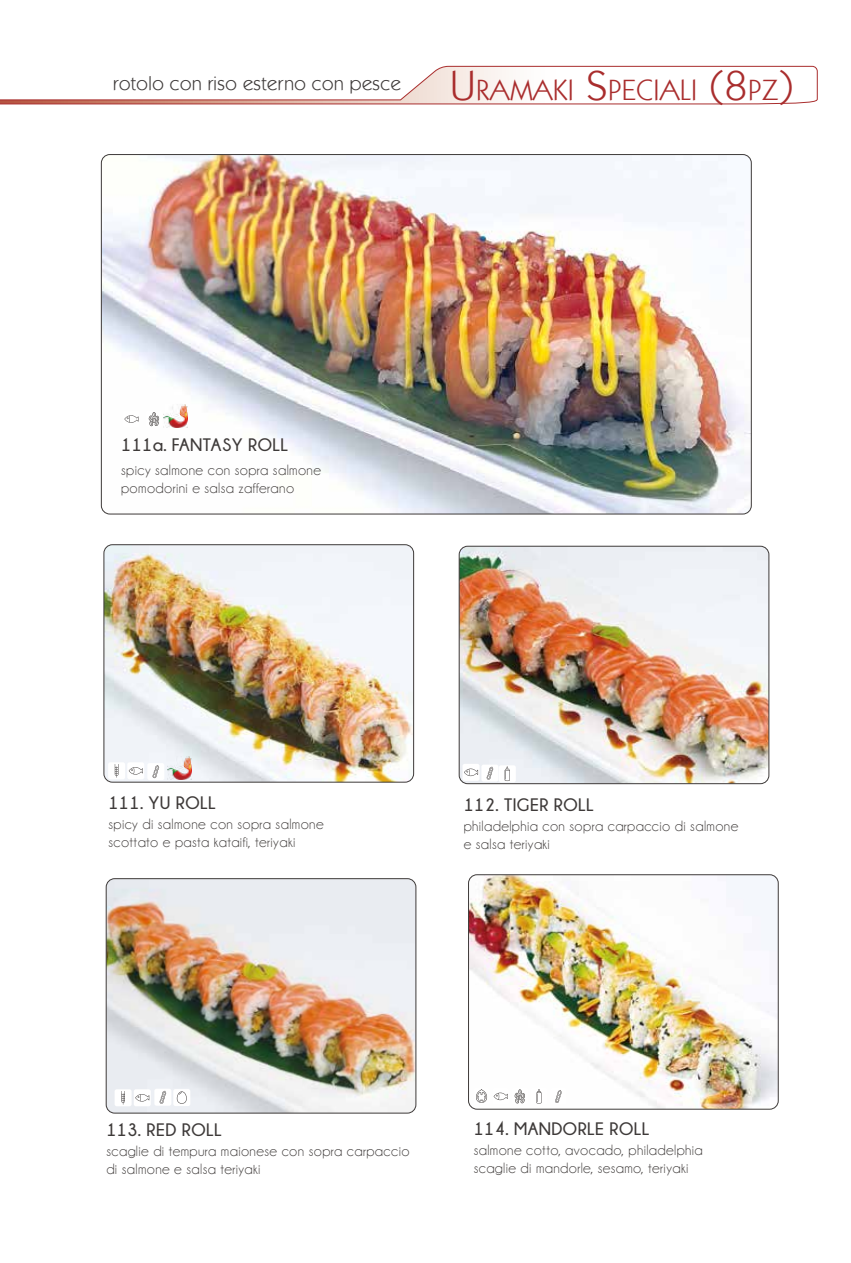
<style>
.page{position:relative;width:851px;height:1263px;background:#fff}
.page>*{position:absolute;margin:0;border:0;box-sizing:border-box;transform-origin:0 0}
.t1{font:19.5px "Kabel IT Cby BT";letter-spacing:.025em;color:#3e3a39}
.t2{font:700 18px "Champagne&Limousines";letter-spacing:.025em;color:#3e3a39}
.t3{font:15px/18px "Champagne&Limousines";letter-spacing:.025em;color:#3e3a39}
.s1{font-size:42px;color:#a92d2d}
.s2{font-size:29.4px;color:#a92d2d}
</style>
<div class="page">
<img style="left:101px;top:155px;width:650px;height:359px">
<img style="left:104px;top:545px;width:309px;height:237px">
<div style="left:104px;top:544px;width:310px;height:238px;border:1px solid #3e3a39;border-radius:9px"></div>
<img style="left:459px;top:546px;width:309px;height:238px">
<div style="left:459px;top:546px;width:310px;height:238px;border:1px solid #3e3a39;border-radius:9px"></div>
<img style="left:106px;top:879px;width:310px;height:234px">
<div style="left:106px;top:878px;width:310px;height:235px;border:1px solid #3e3a39;border-radius:9px"></div>
<img style="left:468px;top:875px;width:310px;height:234px">
<div style="left:468px;top:874px;width:310px;height:235px;border:1px solid #3e3a39;border-radius:9px"></div>
<svg style="left:0;top:66px;width:817px;height:39px"></svg>
<div style="left:145px;top:411px;width:17px;height:17px;background:#fff;border-radius:2px"></div>
<svg style="left:149px;top:412px;width:10px;height:14px"></svg>
<div style="left:108px;top:762px;width:17px;height:17px;background:#fff;border-radius:2px"></div>
<svg style="left:115px;top:764px;width:3px;height:14px"></svg>
<div style="left:127px;top:762px;width:17px;height:17px;background:#fff;border-radius:2px"></div>
<svg style="left:129px;top:767px;width:14px;height:7px"></svg>
<div style="left:462px;top:764px;width:17px;height:17px;background:#fff;border-radius:2px"></div>
<svg style="left:464px;top:768px;width:14px;height:8px"></svg>
<div style="left:498px;top:765px;width:17px;height:17px;background:#fff;border-radius:2px"></div>
<svg style="left:504px;top:767px;width:6px;height:14px"></svg>
<div style="left:530px;top:1088px;width:17px;height:17px;background:#fff;border-radius:2px"></div>
<svg style="left:536px;top:1089px;width:5px;height:14px"></svg>
<div style="left:473px;top:1088px;width:17px;height:17px;background:#fff;border-radius:2px"></div>
<svg style="left:476px;top:1089px;width:11px;height:14px"></svg>
<div style="left:492px;top:1088px;width:17px;height:17px;background:#fff;border-radius:2px"></div>
<svg style="left:493px;top:1093px;width:14px;height:7px"></svg>
<div style="left:511px;top:1088px;width:17px;height:17px;background:#fff;border-radius:2px"></div>
<svg style="left:514px;top:1089px;width:11px;height:14px"></svg>
<div style="left:147px;top:763px;width:17px;height:17px;background:#fff;border-radius:2px"></div>
<svg style="left:152px;top:765px;width:7px;height:13px"></svg>
<div style="left:481px;top:765px;width:17px;height:17px;background:#fff;border-radius:2px"></div>
<svg style="left:486px;top:766px;width:7px;height:14px"></svg>
<div style="left:549px;top:1088px;width:17px;height:17px;background:#fff;border-radius:2px"></div>
<svg style="left:555px;top:1090px;width:6px;height:13px"></svg>
<div style="left:115px;top:1089px;width:17px;height:17px;background:#fff;border-radius:2px"></div>
<svg style="left:121px;top:1091px;width:4px;height:13px"></svg>
<div style="left:134px;top:1089px;width:17px;height:17px;background:#fff;border-radius:2px"></div>
<svg style="left:135px;top:1094px;width:14px;height:7px"></svg>
<div style="left:173px;top:1089px;width:17px;height:17px;background:#fff;border-radius:2px"></div>
<svg style="left:177px;top:1091px;width:10px;height:13px"></svg>
<div style="left:154px;top:1089px;width:17px;height:17px;background:#fff;border-radius:2px"></div>
<svg style="left:159px;top:1091px;width:7px;height:13px"></svg>
<img style="left:168px;top:756px;width:23px;height:23px">
<div style="left:123px;top:410px;width:17px;height:18px;background:#fff;border-radius:2px"></div>
<svg style="left:124px;top:415px;width:14px;height:8px"></svg>
<img style="left:163px;top:404px;width:24px;height:23px">
<h1 class="t1" style="left:113px;top:72px;width:681px">rotolo con riso esterno con pesce <span class="s1">U</span><span class="s2">RAMAKI</span> <span class="s1">S</span><span class="s2">PECIALI</span> <span class="s1">(8</span><span class="s2">PZ</span><span class="s1">)</span></h1>
<p class="t2" style="left:121px;top:435px;width:168px">111a. FANTASY ROLL</p>
<p class="t3" style="left:121px;top:461px;width:201px">spicy salmone con sopra salmone pomodorini e salsa zafferano</p>
<p class="t2" style="left:108px;top:793px;width:109px">111. YU ROLL</p>
<p class="t3" style="left:108px;top:815px;width:217px">spicy di salmone con sopra salmone scottato e pasta kataifi, teriyaki</p>
<p class="t2" style="left:463px;top:794px;width:132px">112. TIGER ROLL</p>
<p class="t3" style="left:463px;top:817px;width:276px">philadelphia con sopra carpaccio di salmone e salsa teriyaki</p>
<p class="t2" style="left:106px;top:1119px;width:117px">113. RED ROLL</p>
<p class="t3" style="left:106px;top:1142px;width:305px">scaglie di tempura maionese con sopra carpaccio di salmone e salsa teriyaki</p>
<p class="t2" style="left:473px;top:1118px;width:177px">114. MANDORLE ROLL</p>
<p class="t3" style="left:473px;top:1141px;width:231px">salmone cotto, avocado, philadelphia scaglie di mandorle, sesamo, teriyaki</p>
</div>
